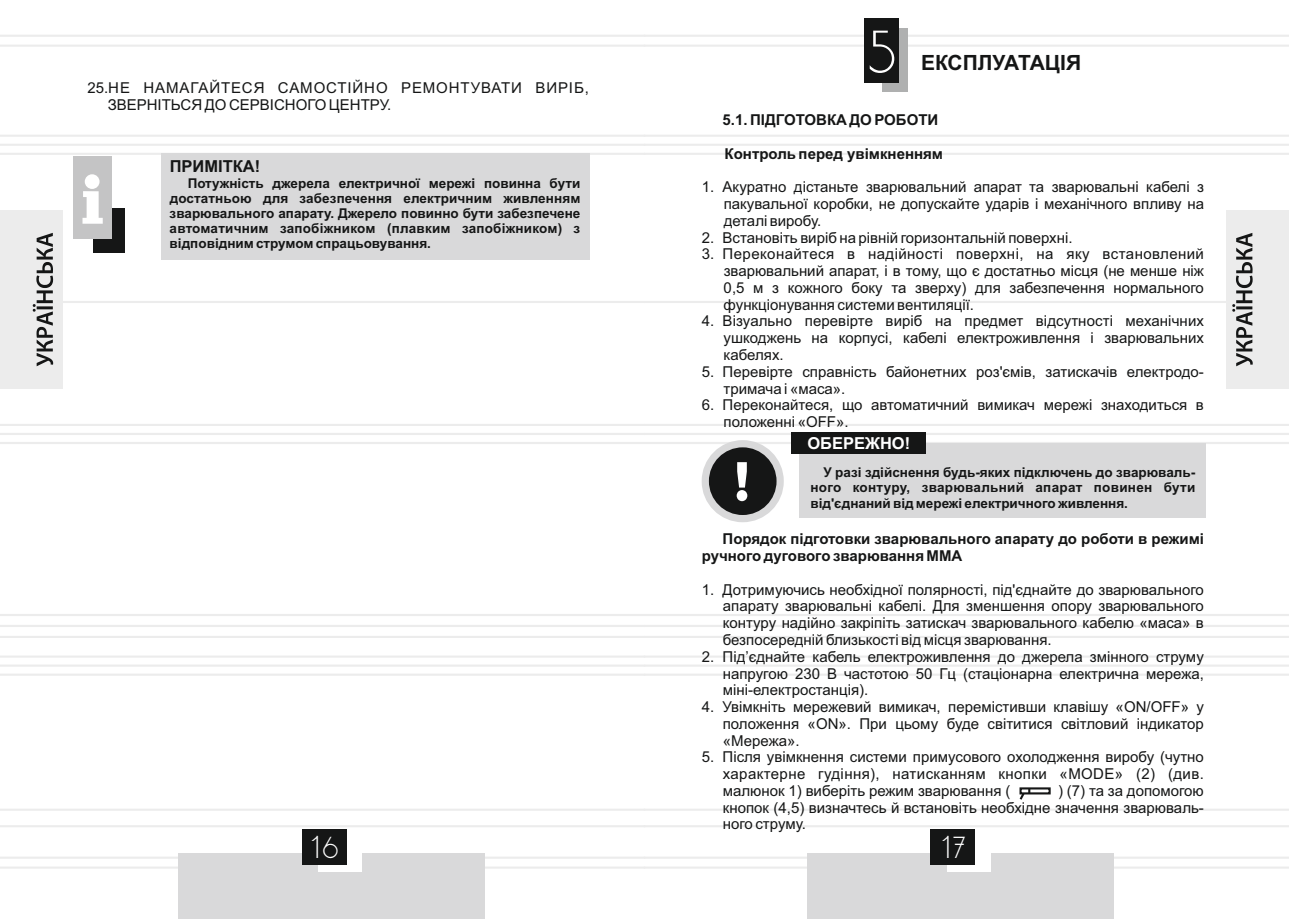
<style>
.page{position:relative;width:1289px;height:919px;background:#fff}
.page>*{position:absolute;margin:0;border:0;box-sizing:border-box;transform-origin:0 0}
.t1{font:52.2px "DS Standart Cyr";color:#fff}
.t2{font:26.25px "DS Standart Cyr";color:#fff}
.t3{font:700 21px "Arial";color:#151616}
.t4{font:700 16.5px "Arial";color:#fff}
.t5{font:700 16.5px "Arial";color:#151616}
.t6{font:15px/16.8px "Arial";color:#151616;text-align:justify}
.t7{font:700 15px/16.8px "Arial";color:#151616}
.t8{font:15px/16.8px "Arial";letter-spacing:.04em;color:#151616}
.t9{font:700 13.5px/15.1px "Arial";color:#151616;text-align:justify}
</style>
<div class="page">
<hr style="left:644px;top:135px;width:644px;height:2px;background:#ececec">
<hr style="left:644px;top:153px;width:644px;height:2px;background:#ececec">
<hr style="left:644px;top:424px;width:644px;height:2px;background:#ececec">
<hr style="left:644px;top:442px;width:644px;height:2px;background:#ececec">
<hr style="left:644px;top:614px;width:644px;height:2px;background:#ececec">
<hr style="left:644px;top:635px;width:644px;height:3px;background:#ececec">
<hr style="left:644px;top:655px;width:644px;height:2px;background:#ececec">
<hr style="left:644px;top:673px;width:644px;height:2px;background:#ececec">
<hr style="left:644px;top:856px;width:644px;height:2px;background:#ececec">
<hr style="left:644px;top:866px;width:644px;height:2px;background:#ececec">
<hr style="left:644px;top:35px;width:644px;height:2px;background:#ececec">
<hr style="left:644px;top:45px;width:644px;height:2px;background:#ececec">
<hr style="left:644px;top:808px;width:644px;height:2px;background:#ececec">
<hr style="left:644px;top:825px;width:644px;height:2px;background:#ececec">
<hr style="left:644px;top:301px;width:644px;height:2px;background:#ececec">
<hr style="left:0;top:135px;width:644px;height:2px;background:#ececec">
<hr style="left:0;top:144px;width:1288px;height:2px;background:#ececec">
<hr style="left:0;top:153px;width:644px;height:2px;background:#ececec">
<hr style="left:0;top:424px;width:644px;height:2px;background:#ececec">
<svg style="left:0;top:432px;width:1288px;height:4px"></svg>
<hr style="left:0;top:442px;width:644px;height:2px;background:#ececec">
<hr style="left:0;top:614px;width:644px;height:2px;background:#ececec">
<hr style="left:0;top:625px;width:1288px;height:2px;background:#ececec">
<hr style="left:0;top:635px;width:644px;height:3px;background:#ececec">
<hr style="left:0;top:655px;width:644px;height:2px;background:#ececec">
<hr style="left:0;top:664px;width:1288px;height:3px;background:#f1f1f1">
<hr style="left:0;top:673px;width:644px;height:2px;background:#ececec">
<hr style="left:0;top:856px;width:644px;height:2px;background:#ececec">
<hr style="left:0;top:866px;width:644px;height:2px;background:#ececec">
<hr style="left:0;top:35px;width:644px;height:2px;background:#ececec">
<hr style="left:0;top:45px;width:644px;height:2px;background:#ececec">
<hr style="left:0;top:808px;width:644px;height:2px;background:#ececec">
<hr style="left:0;top:825px;width:644px;height:2px;background:#ececec">
<hr style="left:0;top:301px;width:644px;height:2px;background:#ececec">
<div style="left:178px;top:853px;width:307px;height:65px;background:#d9d9da"></div>
<div style="left:318px;top:832px;width:44px;height:39px;background:#fff"></div>
<div style="left:301px;top:829px;width:45px;height:36px;background:#151616"></div>
<div style="left:0;top:210px;width:62px;height:179px;background:#ececec"></div>
<svg style="left:33px;top:233px;width:20px;height:133px"></svg>
<div style="left:807px;top:853px;width:306px;height:65px;background:#d9d9da"></div>
<div style="left:946px;top:832px;width:44px;height:39px;background:#fff"></div>
<div style="left:930px;top:829px;width:45px;height:36px;background:#151616"></div>
<div style="left:1226px;top:210px;width:62px;height:179px;background:#ececec"></div>
<svg style="left:1232px;top:233px;width:20px;height:133px"></svg>
<div style="left:882px;top:29px;width:25px;height:63px;background:#afb0b0"></div>
<div style="left:864px;top:18px;width:35px;height:65px;background:#151616"></div>
<div style="left:701px;top:440px;width:82px;height:82px;border:14px solid #d9d9da;border-radius:50%"></div>
<div style="left:709px;top:447px;width:67px;height:68px;background:#151616;border-radius:50%"></div>
<svg style="left:736px;top:462px;width:11px;height:39px"></svg>
<div style="left:799px;top:444px;width:406px;height:74px;background:#d9d9da"></div>
<div style="left:790px;top:432px;width:135px;height:22px;background:#151616"></div>
<div style="left:93px;top:208px;width:31px;height:44px;background:#151616"></div>
<div style="left:73px;top:156px;width:38px;height:83px;background:#c4c4c5"></div>
<svg style="left:82px;top:174px;width:21px;height:50px"></svg>
<div style="left:161px;top:153px;width:428px;height:106px;background:#d9d9da"></div>
<div style="left:1019px;top:787px;width:31px;height:7px;border:2px solid #151616"></div>
<svg style="left:1019px;top:788px;width:11px;height:12px"></svg>
<p class="t8" style="left:108px;top:81px;width:483px;text-indent:-20px">25.НЕ НАМАГАЙТЕСЯ САМОСТІЙНО РЕМОНТУВАТИ ВИРІБ,<br>ЗВЕРНІТЬСЯ ДО СЕРВІСНОГО ЦЕНТРУ.</p>
<p class="t5" style="left:170px;top:160px;width:92px">ПРИМІТКА!</p>
<p class="t9" style="left:170px;top:177px;width:412px;text-indent:18px">Потужність джерела електричної мережі повинна бути достатньою для забезпечення електричним живленням зварювального апарату. Джерело повинно бути забезпечене автоматичним запобіжником (плавким запобіжником) з відповідним струмом спрацьовування.</p>
<h1 class="t1" style="left:868px;top:31px;width:28px">5</h1>
<h3 class="t3" style="left:921px;top:55px;width:162px">ЕКСПЛУАТАЦІЯ</h3>
<p class="t7" style="left:722px;top:113px;width:217px">5.1. ПІДГОТОВКА ДО РОБОТИ</p>
<p class="t7" style="left:724px;top:146px;width:220px">Контроль перед увімкненням</p>
<p class="t6" style="left:723px;top:180px;width:482px;text-indent:-22px">1. Акуратно дістаньте зварювальний апарат та зварювальні кабелі з пакувальної коробки, не допускайте ударів і механічного впливу на деталі виробу.</p>
<p class="t6" style="left:702px;top:230px;width:372px">2. Встановіть виріб на рівній горизонтальній поверхні.</p>
<p class="t6" style="left:723px;top:247px;width:482px;text-indent:-22px">3. Переконайтеся в надійності поверхні, на яку встановлений зварювальний апарат, і в тому, що є достатньо місця (не менше ніж 0,5 м з кожного боку та зверху) для забезпечення нормального функціонування системи вентиляції.</p>
<p class="t6" style="left:723px;top:314px;width:482px;text-indent:-22px">4. Візуально перевірте виріб на предмет відсутності механічних ушкоджень на корпусі, кабелі електроживлення і зварювальних кабелях.</p>
<p class="t6" style="left:723px;top:364px;width:482px;text-indent:-22px">5. Перевірте справність байонетних роз'ємів, затискачів електродо&shy;тримача і «маса».</p>
<p class="t6" style="left:723px;top:398px;width:482px;text-indent:-22px">6. Переконайтеся, що автоматичний вимикач мережі знаходиться в положенні «OFF».</p>
<p class="t4" style="left:807px;top:437px;width:104px">ОБЕРЕЖНО!</p>
<p class="t9" style="left:810px;top:466px;width:386px;text-indent:13px">У разі здійснення будь-яких підключень до зварюваль&shy;ного контуру, зварювальний апарат повинен бути від'єднаний від мережі електричного живлення.</p>
<p class="t7" style="left:702px;top:532px;width:503px;text-indent:21px">Порядок підготовки зварювального апарату до роботи в режимі ручного дугового зварювання ММА</p>
<p class="t6" style="left:723px;top:582px;width:482px;text-indent:-21px">1. Дотримуючись необхідної полярності, під'єднайте до зварювального апарату зварювальні кабелі. Для зменшення опору зварювального контуру надійно закріпіть затискач зварювального кабелю «маса» в безпосередній близькості від місця зварювання.</p>
<p class="t6" style="left:722px;top:649px;width:482px;text-indent:-21px">2. Під’єднайте кабель електроживлення до джерела змінного струму напругою 230 В частотою 50 Гц (стаціонарна електрична мережа, міні-електростанція).</p>
<p class="t6" style="left:722px;top:699px;width:482px;text-indent:-21px">4. Увімкніть мережевий вимикач, перемістивши клавішу «ON/OFF» у положення «ON». При цьому буде світитися світловий індикатор «Мережа».</p>
<p class="t6" style="left:722px;top:750px;width:482px;text-indent:-21px">5. Після увімкнення системи примусового охолодження виробу (чутно характерне гудіння), натисканням кнопки «MODE» (2) (див. малюнок 1) виберіть режим зварювання (</p>
<p class="t6" style="left:722px;top:783px;width:482px;text-indent:335px">) (7) та за допомогою кнопок (4,5) визначтесь й встановіть необхідне значення зварюваль&shy;ного струму.</p>
<h2 class="t2" style="left:311px;top:836px;width:28px">16</h2>
<h2 class="t2" style="left:941px;top:836px;width:25px">17</h2>
</div>
